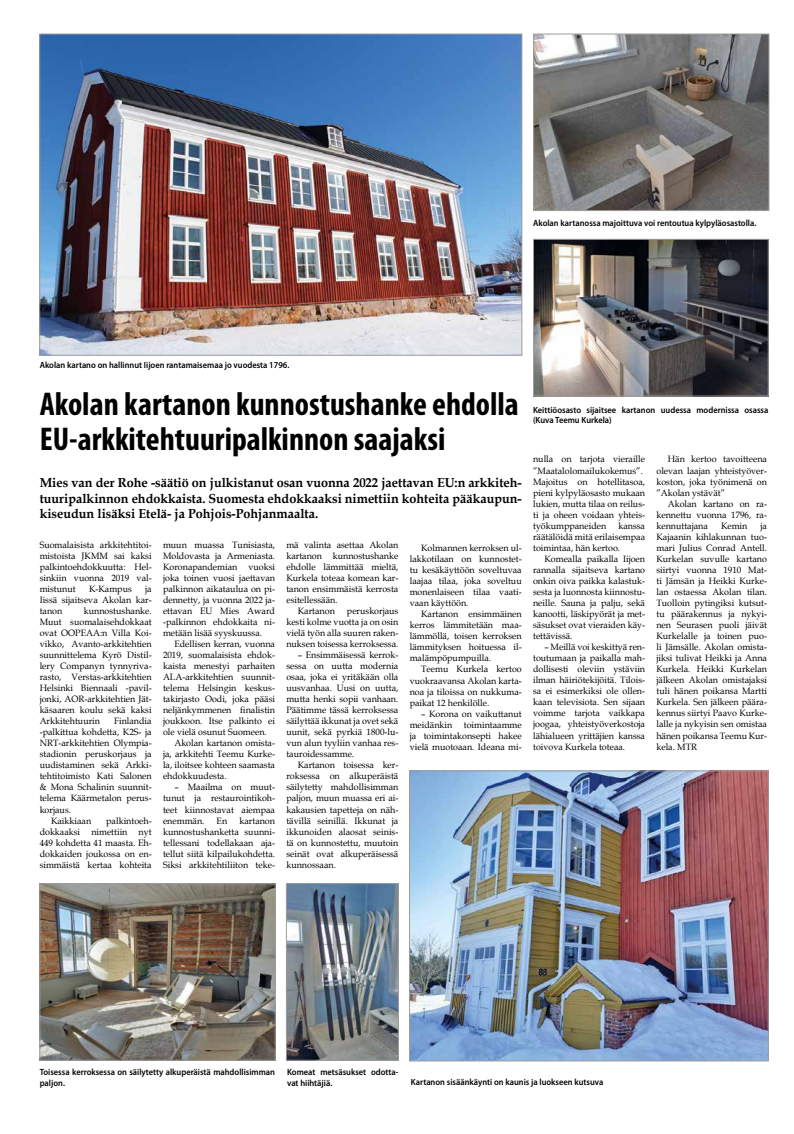
<style>
.page{position:relative;width:794px;height:1134px;background:#fff}
.page>*{position:absolute;margin:0;border:0;box-sizing:border-box;transform-origin:0 0}
.t1{font:700 condensed 33px/35px "Myriad Pro";color:#000}
.t2{font:700 13px/15.6px "Book Antiqua";color:#000;text-align:justify}
.t3{font:9.2px/11px "Book Antiqua";color:#000;text-align:justify}
.t4{font:600 9px/10.8px "Myriad Pro";color:#000;scale:.94 1}
</style>
<div class="page">
<img style="left:411px;top:773px;width:355px;height:286px">
<div style="left:409px;top:771px;width:359px;height:290px;border:1px solid #9d9d9c"></div>
<img style="left:535px;top:36px;width:232px;height:173px">
<div style="left:533px;top:34px;width:236px;height:177px;border:1px solid #9d9d9c"></div>
<img style="left:42px;top:885px;width:231px;height:173px">
<div style="left:40px;top:883px;width:235px;height:177px;border:1px solid #9d9d9c"></div>
<img style="left:288px;top:885px;width:109px;height:173px">
<div style="left:286px;top:883px;width:113px;height:177px;border:1px solid #9d9d9c"></div>
<img style="left:41px;top:36px;width:479px;height:317px">
<div style="left:39px;top:34px;width:483px;height:321px;border:1px solid #9d9d9c"></div>
<img style="left:535px;top:241px;width:231px;height:153px">
<div style="left:533px;top:239px;width:235px;height:157px;border:1px solid #9d9d9c"></div>
<p class="t4" style="left:533px;top:218px;width:239px">Akolan kartanossa majoittuva voi rentoutua kylpyläosastolla.</p>
<p class="t4" style="left:40px;top:359px;width:267px">Akolan kartano on hallinnut Iijoen rantamaisemaa jo vuodesta 1796.</p>
<h1 class="t1" style="left:40px;top:386px;width:481px">Akolan kartanon kunnostushanke ehdolla<br>EU-arkkitehtuuripalkinnon saajaksi</h1>
<h2 class="t2" style="left:40px;top:475px;width:483px">Mies van der Rohe -säätiö on julkistanut osan vuonna 2022 jaettavan EU:n arkkiteh&shy;tuuripalkinnon ehdokkaista. Suomesta ehdokkaaksi nimettiin kohteita pääkaupun&shy;kiseudun lisäksi Etelä- ja Pohjois-Pohjanmaalta.</h2>
<p class="t3" style="left:40px;top:539px;width:113px">Suomalaisista arkkitehtitoi&shy;mistoista JKMM sai kaksi palkintoehdokkuutta: Hel&shy;sinkiin vuonna 2019 val&shy;mistunut</p>
<p class="t3" style="left:89px;top:583px;width:44px">K-Kampus</p>
<p class="t3" style="left:40px;top:583px;width:113px;text-indent:105px">ja Iissä sijaitseva Akolan kar&shy;tanon</p>
<p class="t3" style="left:40px;top:605px;width:113px;text-indent:44px">kunnostushanke.<br>Muut suomalaisehdokkaat ovat OOPEAA:n Villa Koi&shy;vikko, Avanto-arkkitehtien suunnittelema Kyrö Distil&shy;lery Companyn tynnyriva&shy;rasto, Verstas-arkkitehtien Helsinki Biennaali -pavil&shy;jonki, AOR-arkkitehtien Jät&shy;käsaaren koulu sekä kaksi Arkkitehtuurin</p>
<p class="t3" style="left:114px;top:715px;width:39px">Finlandia</p>
<p class="t3" style="left:40px;top:726px;width:113px">-palkittua kohdetta, K2S- ja</p>
<p class="t3" style="left:40px;top:737px;width:113px">NRT-arkkitehtien Olympia-</p>
<p class="t3" style="left:40px;top:748px;width:113px">stadionin peruskorjaus ja</p>
<p class="t3" style="left:40px;top:759px;width:113px">uudistaminen sekä Arkki-</p>
<p class="t3" style="left:40px;top:770px;width:113px">tehtitoimisto Kati Salonen</p>
<p class="t3" style="left:40px;top:782px;width:113px">&amp; Mona Schalinin suunnit-</p>
<p class="t3" style="left:40px;top:793px;width:113px">telema Käärmetalon perus-</p>
<p class="t3" style="left:40px;top:804px;width:33px">korjaus.</p>
<p class="t3" style="left:51px;top:815px;width:42px">Kaikkiaan</p>
<p class="t3" style="left:40px;top:815px;width:113px;text-indent:67px">palkintoeh&shy;dokkaaksi nimettiin nyt 449 kohdetta 41 maasta. Eh&shy;dokkaiden joukossa on en&shy;simmäistä kertaa kohteita</p>
<p class="t3" style="left:163px;top:539px;width:113px">muun muassa Tunisiasta, Moldovasta ja Armeniasta.<br>Koronapandemian vuoksi joka toinen vuosi jaettavan palkinnon aikataulua on pi&shy;dennetty, ja vuonna 2022 ja&shy;ettavan EU Mies Award -palkinnon ehdokkaita ni&shy;metään lisää syyskuussa.</p>
<p class="t3" style="left:174px;top:638px;width:102px">Edellisen kerran, vuonna</p>
<p class="t3" style="left:163px;top:649px;width:113px">2019, suomalaisista ehdok-</p>
<p class="t3" style="left:163px;top:660px;width:113px">kaista menestyi parhaiten</p>
<p class="t3" style="left:163px;top:671px;width:113px">ALA-arkkitehtien suunnit-</p>
<p class="t3" style="left:163px;top:682px;width:113px">telema Helsingin keskus-</p>
<p class="t3" style="left:163px;top:693px;width:113px">takirjasto Oodi, joka pääsi</p>
<p class="t3" style="left:163px;top:704px;width:113px">neljänkymmenen finalistin</p>
<p class="t3" style="left:163px;top:715px;width:113px">joukkoon. Itse palkinto ei</p>
<p class="t3" style="left:163px;top:726px;width:105px">ole vielä osunut Suomeen.</p>
<p class="t3" style="left:174px;top:737px;width:102px">Akolan kartanon omista-</p>
<p class="t3" style="left:163px;top:748px;width:113px">ja, arkkitehti Teemu Kurke-</p>
<p class="t3" style="left:163px;top:759px;width:113px">la, iloitsee kohteen saamasta</p>
<p class="t3" style="left:163px;top:770px;width:65px">ehdokkuudesta.</p>
<p class="t3" style="left:163px;top:782px;width:113px;text-indent:11px">– Maailma on muut&shy;tunut ja restaurointikoh&shy;teet kiinnostavat aiempaa enemmän.</p>
<p class="t3" style="left:163px;top:815px;width:113px;text-indent:76px">kartanon kunnostushanketta suunni&shy;tellessani todellakaan aja&shy;tellut siitä kilpailukohdetta.<br>Siksi arkkitehtiliiton teke-</p>
<p class="t3" style="left:217px;top:815px;width:12px">En</p>
<p class="t3" style="left:286px;top:539px;width:113px">mä valinta asettaa Akolan</p>
<p class="t3" style="left:286px;top:550px;width:113px">kartanon kunnostushanke</p>
<p class="t3" style="left:286px;top:561px;width:113px">ehdolle lämmittää mieltä,</p>
<p class="t3" style="left:286px;top:572px;width:113px">Kurkela toteaa komean kar-</p>
<p class="t3" style="left:286px;top:583px;width:113px">tanon ensimmäistä kerrosta</p>
<p class="t3" style="left:286px;top:594px;width:53px">esitellessään.</p>
<p class="t3" style="left:298px;top:605px;width:39px">Kartanon</p>
<p class="t3" style="left:286px;top:605px;width:113px;text-indent:61px">peruskorjaus kesti kolme vuotta ja on osin vielä työn alla suuren raken&shy;nuksen toisessa kerroksessa.</p>
<p class="t3" style="left:286px;top:649px;width:113px;text-indent:11px">– Ensimmäisessä kerrok&shy;sessa on uutta modernia osaa, joka ei yritäkään olla uusvanhaa. Uusi on uutta, mutta henki sopii vanhaan.<br>Päätimme tässä kerroksessa säilyttää ikkunat ja ovet sekä uunit, sekä pyrkiä 1800-lu&shy;vun alun tyyliin vanhaa res&shy;tauroidessamme.</p>
<p class="t3" style="left:286px;top:759px;width:113px;text-indent:11px">Kartanon toisessa ker&shy;roksessa on alkuperäistä säilytetty mahdollisimman paljon, muun muassa eri ai&shy;kakausien tapetteja on näh&shy;tävillä seinillä. Ikkunat ja ikkunoiden alaosat seinis&shy;tä on kunnostettu, muutoin seinät ovat alkuperäisessä kunnossaan.</p>
<p class="t3" style="left:410px;top:542px;width:113px;text-indent:11px">Kolmannen kerroksen ul&shy;lakkotilaan on kunnostet&shy;tu kesäkäyttöön soveltuvaa laajaa tilaa, joka soveltuu monenlaiseen tilaa vaati&shy;vaan käyttöön.</p>
<p class="t3" style="left:410px;top:608px;width:113px;text-indent:11px">Kartanon ensimmäinen kerros lämmitetään maa&shy;lämmöllä, toisen kerroksen lämmityksen hoituessa il&shy;malämpöpumpuilla.</p>
<p class="t3" style="left:410px;top:664px;width:113px;text-indent:11px">Teemu Kurkela kertoo vuokraavansa Akolan karta&shy;noa ja tiloissa on nukkuma&shy;paikat 12 henkilölle.</p>
<p class="t3" style="left:410px;top:708px;width:113px;text-indent:11px">– Korona on vaikuttanut meidänkin toimintaamme ja toimintakonsepti hakee vielä muotoaan. Ideana mi-</p>
<p class="t4" style="left:533px;top:404px;width:252px">Keittiöosasto sijaitsee kartanon uudessa modernissa osassa (Kuva Teemu Kurkela)</p>
<p class="t3" style="left:533px;top:454px;width:113px;text-align:left">nulla on tarjota vieraille ”Maatalolomailukokemus”.<br>Majoitus on hotellitasoa, pieni kylpyläosasto mukaan lukien, mutta tilaa on reilus&shy;ti ja oheen voidaan yhteis&shy;työkumppaneiden</p>
<p class="t3" style="left:533px;top:520px;width:113px;text-indent:85px">kanssa räätälöidä mitä erilaisempaa toimintaa, hän kertoo.</p>
<p class="t3" style="left:533px;top:553px;width:113px;text-indent:11px">Komealla paikalla Iijoen rannalla sijaitseva kartano onkin oiva paikka kalastuk&shy;sesta ja luonnosta kiinnostu&shy;neille. Sauna ja palju, sekä kanootti, läskipyörät ja met&shy;säsukset ovat vieraiden käy&shy;tettävissä.</p>
<p class="t3" style="left:533px;top:641px;width:113px;text-indent:11px">– Meillä voi keskittyä ren&shy;toutumaan ja paikalla mah&shy;dollisesti oleviin ystäviin ilman häiriötekijöitä. Tilois&shy;sa ei esimerkiksi ole ollen&shy;kaan televisiota. Sen sijaan voimme tarjota vaikkapa joogaa, yhteistyöverkostoja lähialueen yrittäjien kanssa toivova Kurkela toteaa.</p>
<p class="t3" style="left:656px;top:454px;width:112px;text-indent:11px">Hän kertoo tavoitteena olevan laajan yhteistyöver&shy;koston, joka työnimenä on ”Akolan ystävät”</p>
<p class="t3" style="left:656px;top:498px;width:112px;text-indent:11px">Akolan kartano on ra&shy;kennettu vuonna 1796, ra&shy;kennuttajana</p>
<p class="t3" style="left:721px;top:520px;width:28px">Kemin</p>
<p class="t3" style="left:656px;top:520px;width:112px;text-indent:104px">ja Kajaanin kihlakunnan tuo&shy;mari Julius Conrad Antell.<br>Kurkelan suvulle kartano siirtyi vuonna 1910 Mat&shy;ti Jämsän ja Heikki Kurke&shy;lan ostaessa Akolan tilan.<br>Tuolloin pytingiksi kutsut&shy;tu päärakennus ja nykyi&shy;nen Seurasen puoli jäivät Kurkelalle ja toinen puo&shy;li Jämsälle. Akolan omista&shy;jiksi tulivat Heikki ja Anna Kurkela. Heikki Kurkelan jälkeen Akolan omistajaksi tuli hänen poikansa Martti Kurkela. Sen jälkeen päära&shy;kennus siirtyi Paavo Kurke&shy;lalle ja nykyisin sen omistaa hänen poikansa Teemu Kur&shy;kela. MTR</p>
<p class="t4" style="left:40px;top:1067px;width:252px">Toisessa kerroksessa on säilytetty alkuperäistä mahdollisimman paljon.</p>
<p class="t4" style="left:287px;top:1066px;width:120px">Komeat metsäsukset odotta&shy;vat hiihtäjiä.</p>
<p class="t4" style="left:411px;top:1076px;width:206px">Kartanon sisäänkäynti on kaunis ja luokseen kutsuva</p>
</div>
